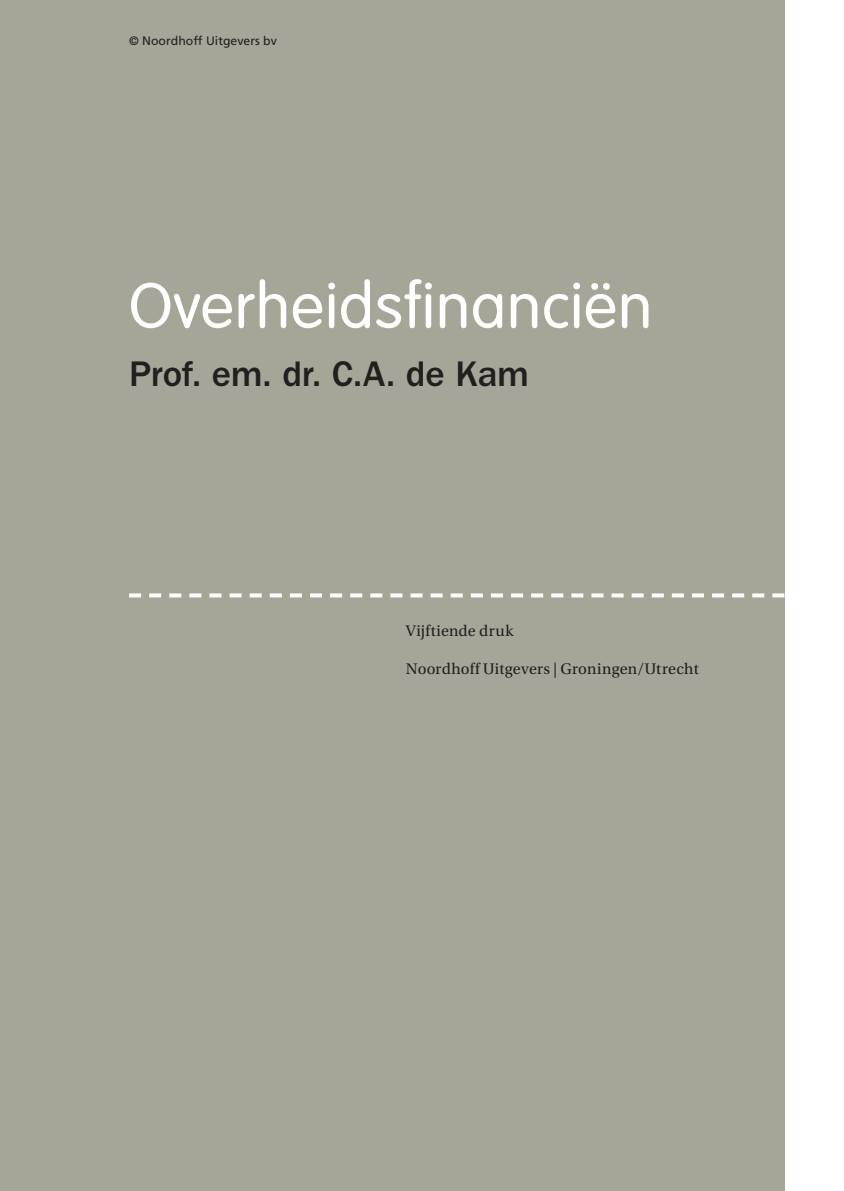
<style>
.page{position:relative;width:844px;height:1191px;background:#fff}
.page>*{position:absolute;margin:0;border:0;box-sizing:border-box;transform-origin:0 0}
.t1{font:300 63px "VAG Rounded Std";letter-spacing:.02em;color:#fff}
.t2{font:500 36.75px "ITC Franklin Gothic Std";letter-spacing:-.01em;color:#231f20}
.t3{font:16.1px "Utopia Std";letter-spacing:.01em;color:#231f20}
.t4{font:12.25px "Frutiger LT Std";color:#231f20}
</style>
<div class="page">
<div style="left:0;top:0;width:784px;height:1191px;background:#a6a698"></div>
<svg style="left:129px;top:593px;width:655px;height:4px"></svg>
<p class="t4" style="left:129px;top:35px;width:149px">© Noordhoff Uitgevers bv</p>
<h1 class="t1" style="left:129px;top:279px;width:524px">Overheidsfinanciën</h1>
<h2 class="t2" style="left:129px;top:359px;width:401px">Prof. em. dr. C.A. de Kam</h2>
<p class="t3" style="left:405px;top:624px;width:109px">Vijftiende druk</p>
<p class="t3" style="left:405px;top:663px;width:294px">Noordhoff Uitgevers | Groningen/Utrecht</p>
</div>
